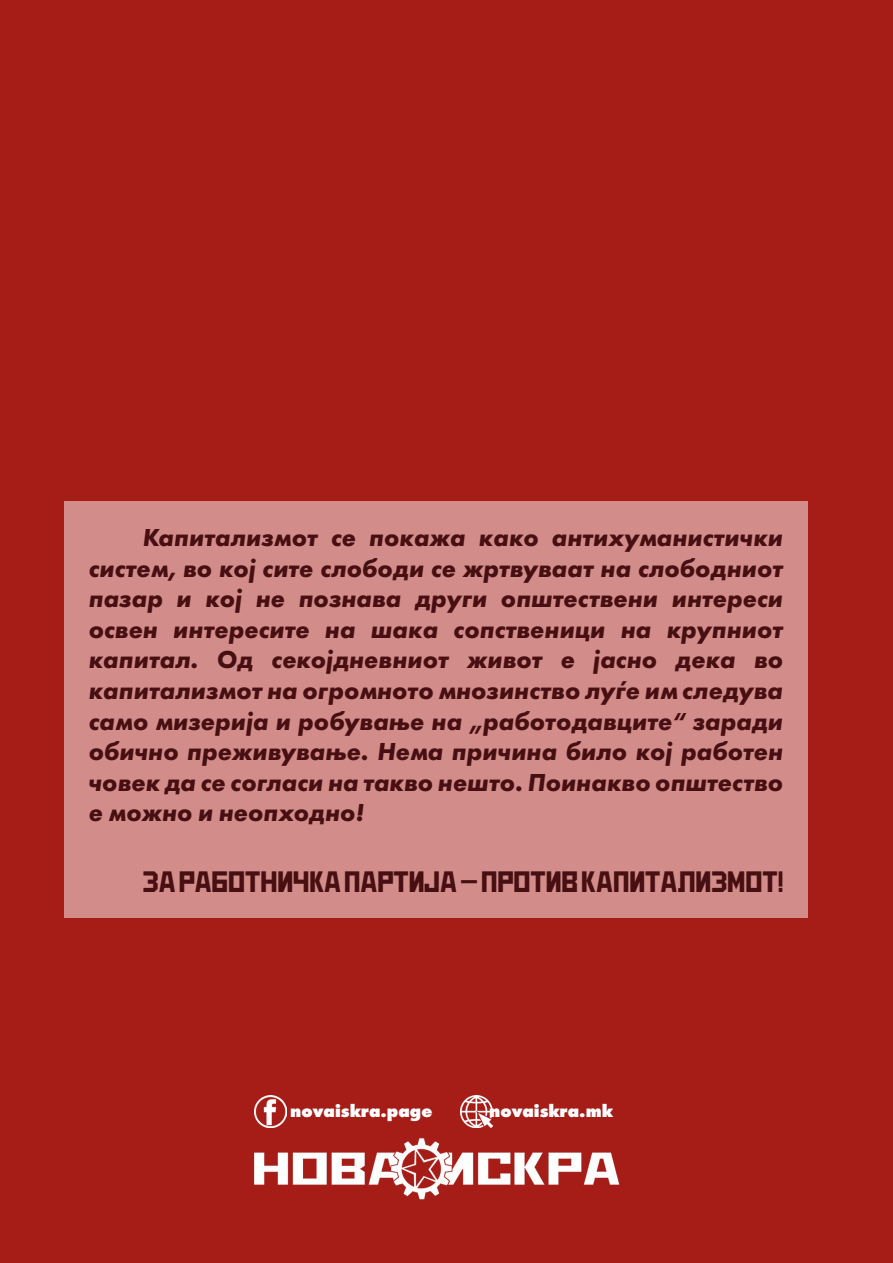
<style>
.page{position:relative;width:893px;height:1263px;background:#a61d18}
.page>*{position:absolute;margin:0;border:0;box-sizing:border-box;transform-origin:0 0}
.t1{font:33px "Rodchenko Constructed ML";color:#470f11}
.t2{font:italic 700 25.5px/30.6px "Futura New";color:#470f11;text-align:justify}
.t3{font:800 18px "Futura New";color:#fff}
</style>
<div class="page">
<img style="left:254px;top:1138px;width:366px;height:62px">
<img style="left:460px;top:1096px;width:33px;height:32px">
<img style="left:255px;top:1096px;width:31px;height:32px">
<div style="left:64px;top:501px;width:744px;height:417px;background:#d28d8b"></div>
<p class="t2" style="left:89px;top:522px;width:696px;text-indent:54px">Капитализмот се покажа како антихуманистички систем, во кој сите слободи се жртвуваат на слободниот пазар и кој не познава други општествени интереси освен интересите на шака сопственици на крупниот капитал. Од секојдневниот живот е јасно дека во капитализмот на огромното мнозинство луѓе им следува само мизерија и робување на „работодавците“ заради обично преживување. Нема причина било кој работен човек да се согласи на такво нешто. Поинакво општество е можно и неопходно!</p>
<p class="t1" style="left:143px;top:864px;width:642px">За работничка партија – против капитализмот!</p>
<p class="t3" style="left:290px;top:1099px;width:144px">novaiskra.page</p>
<p class="t3" style="left:489px;top:1099px;width:126px">novaiskra.mk</p>
</div>
